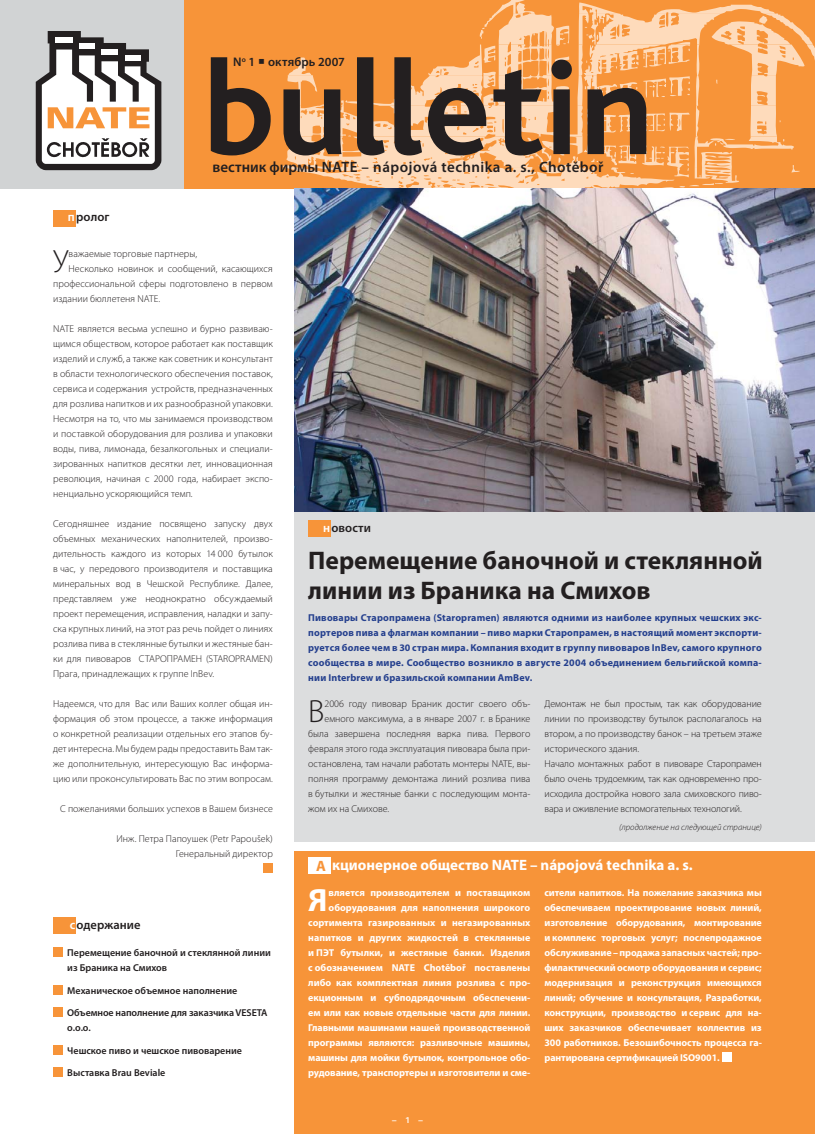
<style>
.page{position:relative;width:815px;height:1134px;background:#fff}
.page>*{position:absolute;margin:0;border:0;box-sizing:border-box;transform-origin:0 0}
.t1{font:700 136.75px "Bliss LE";letter-spacing:.005em;color:#231f20}
.t2{font:300 32.25px "Myriad Pro";color:#231f20}
.t3{font:700 32.25px "Myriad Pro";color:#fff}
.t4{font:700 25.5px/29.4px "Myriad Pro";color:#231f20}
.t5{font:600 15px "Myriad Pro";letter-spacing:.025em;color:#231f20}
.t6{font:700 15px "Myriad Pro";color:#fff}
.t7{font:600 12.5px "Myriad Pro";letter-spacing:.005em;color:#231f20}
.t8{font:300 10px/15px "Myriad Pro";color:#231f20;text-align:justify}
.t9{font:700 10px/15px "Myriad Pro";letter-spacing:-.01em;color:#fff;text-align:right}
.t10{font:700 10px/15px "Myriad Pro";letter-spacing:.015em;color:#25408e;text-align:justify}
.t11{font:600 10px/15px "Myriad Pro";color:#231f20}
.t12{font:italic 300 8.75px "Myriad Pro";color:#231f20}
.t13{font:700 8.75px "Bliss LE";color:#fff}
.s1{color:#fff}
.s2{color:#f79439}
</style>
<div class="page">
<div style="left:294px;top:851px;width:521px;height:283px;background:#f79439"></div>
<div style="left:294px;top:188px;width:520px;height:654px;background:#dcddde"></div>
<div style="left:0;top:0;width:187px;height:189px;background:#d1d3d4"></div>
<div style="left:184px;top:0;width:631px;height:189px;background:#f79439"></div>
<svg style="left:36px;top:31px;width:125px;height:139px;background:#b5ada7"></svg>
<svg style="left:283px;top:0;width:532px;height:189px"></svg>
<div style="left:53px;top:210px;width:23px;height:17px;background:#f79439"></div>
<div style="left:308px;top:520px;width:23px;height:17px;background:#f79439"></div>
<div style="left:308px;top:857px;width:23px;height:17px;background:#fff"></div>
<div style="left:263px;top:863px;width:10px;height:10px;background:#f79439"></div>
<div style="left:722px;top:1052px;width:10px;height:10px;background:#fff"></div>
<div style="left:53px;top:947px;width:10px;height:10px;background:#f79439"></div>
<div style="left:53px;top:985px;width:10px;height:9px;background:#f79439"></div>
<div style="left:53px;top:1007px;width:10px;height:10px;background:#f79439"></div>
<div style="left:53px;top:1045px;width:10px;height:9px;background:#f79439"></div>
<div style="left:53px;top:1067px;width:10px;height:10px;background:#f79439"></div>
<img style="left:295px;top:189px;width:520px;height:322px">
<div style="left:53px;top:917px;width:23px;height:17px;background:#f79439"></div>
<p class="t7" style="left:233px;top:57px;width:113px">N<sup>o</sup> 1 октябрь 2007</p>
<h1 class="t1" style="left:203px;top:41px;width:452px">bulletin</h1>
<p class="t7" style="left:68px;top:212px;width:43px"><span class="s1">п</span>ролог</p>
<h3 class="t5" style="left:213px;top:161px;width:392px">вестник фирмы NATE – nápojová technika a. s., Chotěboř</h3>
<h2 class="t2" style="left:53px;top:249px;width:17px">У</h2>
<p class="t8" style="left:69px;top:247px;width:130px">важаемые торговые партнеры,</p>
<p class="t8" style="left:69px;top:262px;width:206px">Несколько новинок и сообщений, касающихся</p>
<p class="t8" style="left:53px;top:277px;width:221px">профессиональной сферы подготовлено в первом</p>
<p class="t8" style="left:53px;top:292px;width:109px">издании бюллетеня NATE.</p>
<p class="t8" style="left:53px;top:322px;width:221px">NATE является весьма успешно и бурно развиваю&shy;щимся обществом, которое работает как поставщик изделий и служб, а также как советник и консультант в области технологического обеспечения поставок, сервиса и содержания устройств, предназначенных для розлива напитков и их разнообразной упаковки.<br>Несмотря на то, что мы занимаемся производством и поставкой оборудования для розлива и упаковки воды, пива, лимонада, безалкогольных и специали&shy;зированных напитков десятки лет, инновационная революция, начиная с 2000 года, набирает экспо&shy;ненциально ускоряющийся темп.</p>
<p class="t8" style="left:53px;top:517px;width:221px">Сегодняшнее издание посвящено запуску двух объемных механических наполнителей, произво&shy;дительность каждого из которых 14 000 бутылок в час, у передового производителя и поставщика минеральных вод в Чешской Республике. Далее, представляем уже неоднократно обсуждаемый проект перемещения, исправления, наладки и запу&shy;ска крупных линий, на этот раз речь пойдет о линиях розлива пива в стеклянные бутылки и жестяные бан&shy;ки для пивоваров СТАРОПРАМЕН (STAROPRAMEN)<br>Прага, принадлежащих к группе InBev.</p>
<p class="t8" style="left:53px;top:697px;width:221px">Надеемся, что для Вас или Ваших коллег общая ин&shy;формация об этом процессе, а также информация о конкретной реализации отдельных его этапов бу&shy;дет интересна. Мы будем рады предоставить Вам так&shy;же дополнительную, интересующую Вас информа&shy;цию или проконсультировать Вас по этим вопросам.</p>
<p class="t8" style="left:60px;top:802px;width:214px">С пожеланиями больших успехов в Вашем бизнесе</p>
<p class="t8" style="left:117px;top:832px;width:158px;text-align:right">Инж. Петра Папоушек (Petr Papoušek)<br>Генеральный директор</p>
<p class="t7" style="left:70px;top:920px;width:72px"><span class="s1">с</span>одержание</p>
<p class="t11" style="left:67px;top:946px;width:205px">Перемещение баночной и стеклянной линии из Браника на Смихов</p>
<p class="t11" style="left:67px;top:984px;width:171px">Механическое объемное наполнение</p>
<p class="t11" style="left:67px;top:1006px;width:202px">Объемное наполнение для заказчика VESETA о.о.о.</p>
<p class="t11" style="left:67px;top:1044px;width:176px">Чешское пиво и чешское пивоварение</p>
<p class="t11" style="left:67px;top:1066px;width:100px">Выставка Brau Beviale</p>
<p class="t7" style="left:323px;top:523px;width:50px"><span class="s1">н</span>овости</p>
<h3 class="t4" style="left:308px;top:548px;width:456px">Перемещение баночной и стеклянной линии из Браника на Смихов</h3>
<p class="t10" style="left:308px;top:611px;width:455px">Пивовары Старопрамена (Staropramen) являются одними из наиболее крупных чешских экс&shy;портеров пива а флагман компании – пиво марки Старопрамен, в настоящий момент экспорти&shy;руется более чем в 30 стран мира. Компания входит в группу пивоваров InBev, самого крупного сообщества в мире. Сообщество возникло в августе 2004 объединением бельгийской компа&shy;нии Interbrew и бразильской компании AmBev.</p>
<h2 class="t2" style="left:308px;top:699px;width:18px">В</h2>
<p class="t8" style="left:325px;top:697px;width:207px">2006 году пивовар Браник достиг своего объ-</p>
<p class="t8" style="left:544px;top:697px;width:219px;text-align:left">Демонтаж не был простым, так как оборудование линии по производству бутылок располагалось на втором, а по производству банок – на третьем этаже исторического здания.<br>Начало монтажных работ в пивоваре Старопрамен было очень трудоемким, так как одновременно про&shy;исходила достройка нового зала смиховского пиво&shy;вара и оживление вспомогательных технологий.</p>
<p class="t8" style="left:325px;top:712px;width:207px">емного максимума, а в январе 2007 г. в Бранике</p>
<p class="t8" style="left:308px;top:727px;width:224px">была завершена последняя варка пива. Первого</p>
<p class="t8" style="left:308px;top:742px;width:224px">февраля этого года эксплуатация пивовара была при-</p>
<p class="t8" style="left:308px;top:757px;width:224px">остановлена, там начали работать монтеры NATE, вы-</p>
<p class="t8" style="left:308px;top:772px;width:224px">полняя программу демонтажа линий розлива пива</p>
<p class="t8" style="left:308px;top:787px;width:224px">в бутылки и жестяные банки с последующим монта-</p>
<p class="t8" style="left:308px;top:802px;width:83px">жом их на Смихове.</p>
<p class="t12" style="left:619px;top:824px;width:144px">(лродолжение на следующей странице)</p>
<h3 class="t6" style="left:316px;top:859px;width:378px"><span class="s2">А</span> кционерное общество NATE – nápojová technika a. s.</h3>
<p class="t9" style="left:544px;top:886px;width:219px;text-align:justify">сители напитков. На пожелание заказчика мы обеспечиваем проектирование новых линий, изготовление оборудования, монтирование и комплекс торговых услуг; послепродажное обслуживание – продажа запасных частей; про&shy;филактический осмотр оборудования и сервис; модернизация и реконструкция имеющихся линий; обучение и консультация, Разработки, конструкции, производство и сервис для на&shy;ших заказчиков обеспечивает коллектив из 300 работников. Безошибочность процесса га&shy;рантирована сертификацией ISO9001.</p>
<h2 class="t3" style="left:308px;top:888px;width:21px">Я</h2>
<p class="t9" style="left:308px;top:886px;width:224px">вляется производителем и поставщиком оборудования для наполнения широкого сортимента газированных и негазированных напитков и других жидкостей в стеклянные и ПЭТ бутылки, и жестяные банки. Изделия с обозначением NATE Chotěboř поставлены либо как комплектная линия розлива с про&shy;екционным и субподрядочным обеспечени&shy;ем или как новые отдельные части для линии.<br>Главными машинами нашей производственной программы являются: разливочные машины, машины для мойки бутылок, контрольное обо&shy;рудование, транспортеры и изготовители и сме-</p>
<p class="t13" style="left:392px;top:1116px;width:32px">– 1 –</p>
</div>
